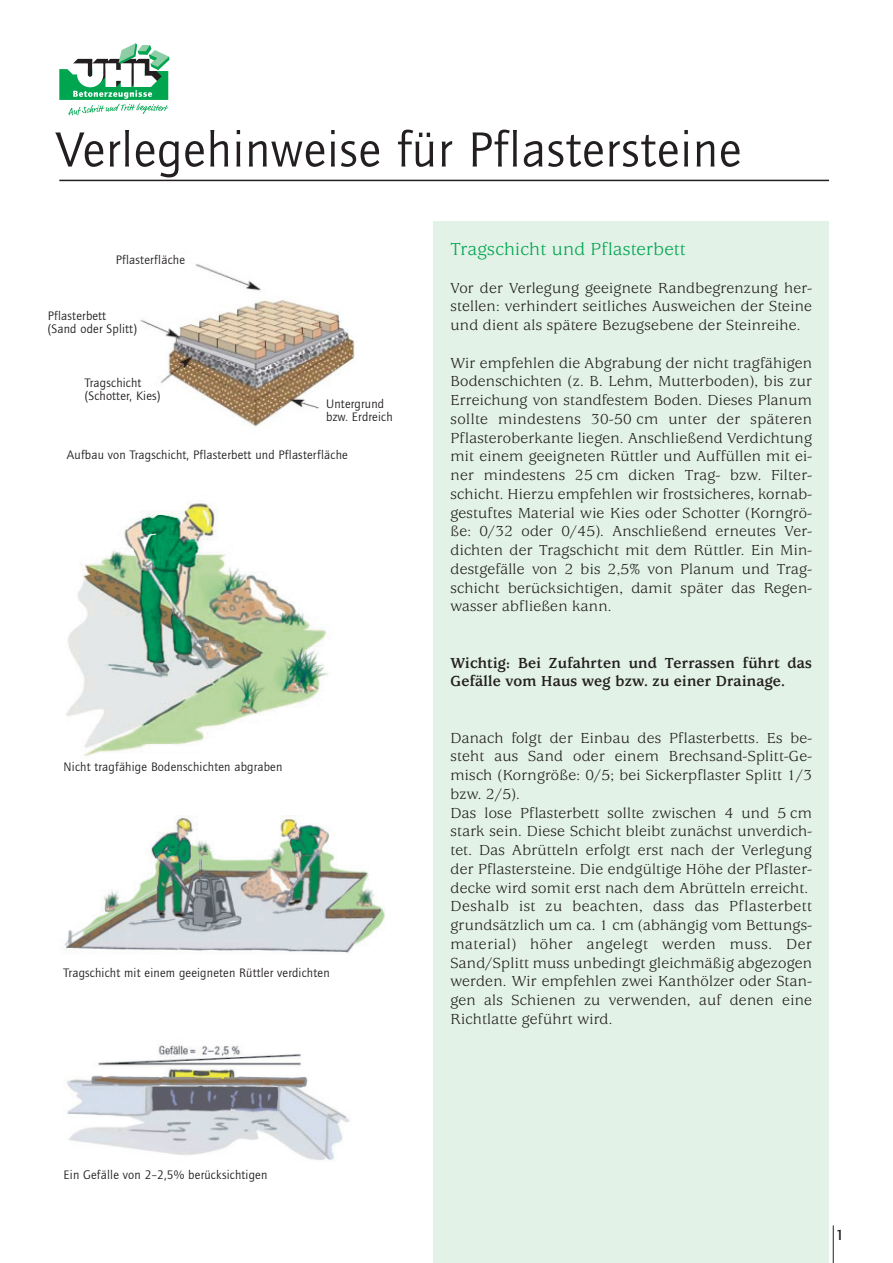
<style>
.page{position:relative;width:893px;height:1263px;background:#fff}
.page>*{position:absolute;margin:0;border:0;box-sizing:border-box;transform-origin:0 0}
.t1{font:51px "Quay Itc T";letter-spacing:.015em;color:#231f20}
.t2{font:18px "Usherwood Itc T";letter-spacing:.015em;color:#00a54f}
.t3{font:15px/18.8px "Usherwood Itc T";letter-spacing:.015em;color:#231f20;text-align:justify}
.t4{font:700 15px/18.8px "Usherwood Itc T";letter-spacing:.015em;color:#231f20}
.t5{font:700 15px "Quay Itc T";color:#231f20}
.t6{font:12.75px/12.8px "Quay Itc T";letter-spacing:.015em;color:#231f20}
</style>
<div class="page">
<hr style="left:833px;top:1225px;width:1px;height:38px;background:#231f20">
<svg style="left:59px;top:43px;width:110px;height:72px"></svg>
<hr style="left:59px;top:180px;width:770px;height:1px;background:#231f20">
<div style="left:433px;top:222px;width:396px;height:1041px;background:#e3f2e7"></div>
<img style="left:140px;top:264px;width:215px;height:162px">
<img style="left:63px;top:815px;width:322px;height:138px">
<img style="left:66px;top:503px;width:262px;height:253px">
<img style="left:67px;top:1045px;width:283px;height:115px">
<h1 class="t1" style="left:56px;top:128px;width:687px">Verlegehinweise für Pflastersteine</h1>
<p class="t6" style="left:116px;top:255px;width:71px">Pflasterfläche</p>
<p class="t6" style="left:48px;top:310px;width:91px">Pflasterbett (Sand oder Splitt)</p>
<p class="t6" style="left:85px;top:378px;width:77px">Tragschicht (Schotter, Kies)</p>
<p class="t6" style="left:326px;top:399px;width:68px">Untergrund bzw. Erdreich</p>
<p class="t6" style="left:67px;top:450px;width:282px">Aufbau von Tragschicht, Pflasterbett und Pflasterfläche</p>
<p class="t6" style="left:64px;top:761px;width:220px">Nicht tragfähige Bodenschichten abgraben</p>
<p class="t6" style="left:64px;top:967px;width:268px">Tragschicht mit einem geeigneten Rüttler verdichten</p>
<p class="t2" style="left:451px;top:241px;width:237px">Tragschicht und Pflasterbett</p>
<p class="t3" style="left:451px;top:279px;width:363px">Vor der Verlegung geeignete Randbegrenzung her&shy;stellen: verhindert seitliches Ausweichen der Steine und dient als spätere Bezugsebene der Steinreihe.</p>
<p class="t3" style="left:451px;top:354px;width:363px">Wir empfehlen die Abgrabung der nicht tragfähigen Bodenschichten (z. B. Lehm, Mutterboden), bis zur Erreichung von standfestem Boden. Dieses Planum sollte mindestens 30-50 cm unter der späteren Pflasteroberkante liegen. Anschließend Verdichtung mit einem geeigneten Rüttler und Auffüllen mit ei&shy;ner mindestens 25 cm dicken Trag- bzw. Filter&shy;schicht. Hierzu empfehlen wir frostsicheres, kornab&shy;gestuftes Material wie Kies oder Schotter (Korngrö&shy;ße: 0/32 oder 0/45). Anschließend erneutes Ver&shy;dichten der Tragschicht mit dem Rüttler. Ein Min&shy;destgefälle von 2 bis 2,5% von Planum und Trag&shy;schicht berücksichtigen, damit später das Regen&shy;wasser abfließen kann.</p>
<p class="t4" style="left:451px;top:655px;width:363px">Wichtig: Bei Zufahrten und Terrassen führt das<br>Gefälle vom Haus weg bzw. zu einer Drainage.</p>
<p class="t3" style="left:451px;top:729px;width:363px;text-align:left">Danach folgt der Einbau des Pflasterbetts. Es be&shy;steht aus Sand oder einem Brechsand-Splitt-Ge&shy;misch (Korngröße: 0/5; bei Sickerpflaster Splitt 1/3 bzw. 2/5).<br>Das lose Pflasterbett sollte zwischen 4 und 5 cm stark sein. Diese Schicht bleibt zunächst unverdich&shy;tet. Das Abrütteln erfolgt erst nach der Verlegung der Pflastersteine. Die endgültige Höhe der Pflaster&shy;decke wird somit erst nach dem Abrütteln erreicht.<br>Deshalb ist zu beachten, dass das Pflasterbett grundsätzlich um ca. 1 cm (abhängig vom Bettungs&shy;material) höher angelegt werden muss. Der Sand/Splitt muss unbedingt gleichmäßig abgezogen werden. Wir empfehlen zwei Kanthölzer oder Stan&shy;gen als Schienen zu verwenden, auf denen eine Richtlatte geführt wird.</p>
<p class="t6" style="left:64px;top:1170px;width:205px">Ein Gefälle von 2–2,5% berücksichtigen</p>
<p class="t5" style="left:836px;top:1228px;width:10px">1</p>
</div>
